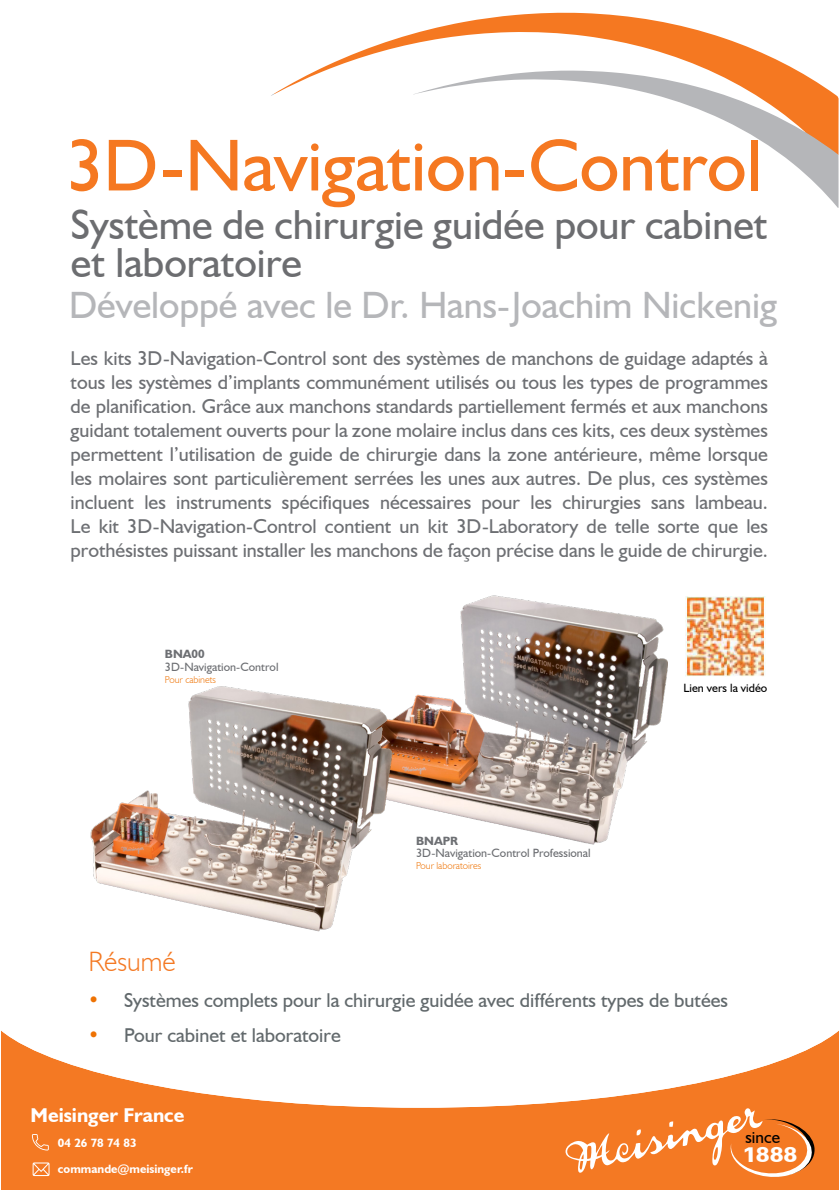
<style>
.page{position:relative;width:840px;height:1191px;background:#fff}
.page>*{position:absolute;margin:0;border:0;box-sizing:border-box;transform-origin:0 0}
.t1{font:74px "Humanist 521 BT";letter-spacing:-.005em;color:#f57821}
.t2{font:42px/38px "Humanist 521 BT";color:#6c6d70}
.t3{font:38px "Humanist 521 BT";color:#b5b6b9}
.t4{font:300 28px "Humanist 521 BT";color:#f47923}
.t5{font:700 21.4px "Humanist 521 BT";color:#fff;scale:1.19 1}
.t6{font:20px/24px "Humanist 521 BT";color:#6d6f73;text-align:justify}
.t7{font:20px "Humanist 521 BT";color:#62696c}
.t8{font:700 20px "Humanist 521 BT";color:#fff}
.t9{font:17.2px "Humanist 521 BT";letter-spacing:-.005em;color:#000}
.t10{font:12px "Humanist 521 BT";color:#6d6f73}
.t11{font:700 12px "Humanist 521 BT";color:#fff}
.t12{font:12px "Humanist 521 BT";color:#000}
.t13{font:700 12px "Humanist 521 BT";color:#6d6f73}
.t14{font:300 10px "Humanist 521 BT";color:#ee7203}
.s1{color:#ee7203}
</style>
<div class="page">
<div style="left:1px;top:1107px;width:837px;height:83px;background:#f47923"></div>
<svg style="left:1px;top:1031px;width:837px;height:76px"></svg>
<svg style="left:565px;top:1106px;width:254px;height:73px;background:#f3883d"></svg>
<svg style="left:274px;top:12px;width:522px;height:82px"></svg>
<svg style="left:418px;top:70px;width:420px;height:138px"></svg>
<svg style="left:32px;top:1134px;width:17px;height:16px"></svg>
<svg style="left:33px;top:1162px;width:16px;height:14px"></svg>
<img style="left:395px;top:595px;width:271px;height:250px">
<img style="left:90px;top:686px;width:305px;height:246px">
<img style="left:685px;top:597px;width:79px;height:79px">
<p class="t1" style="left:66px;top:120px;width:696px">3D-Navigation-Control</p>
<p class="t2" style="left:71px;top:205px;width:697px">Système de chirurgie guidée pour cabinet et laboratoire</p>
<p class="t3" style="left:69px;top:281px;width:709px">Développé avec le Dr. Hans-Joachim Nickenig</p>
<p class="t6" style="left:70px;top:346px;width:698px">Les kits 3D-Navigation-Control sont des systèmes de manchons de guidage adaptés à tous les systèmes d’implants communément utilisés ou tous les types de programmes de planification. Grâce aux manchons standards partiellement fermés et aux manchons guidant totalement ouverts pour la zone molaire inclus dans ces kits, ces deux systèmes permettent l’utilisation de guide de chirurgie dans la zone antérieure, même lorsque les molaires sont particulièrement serrées les unes aux autres. De plus, ces systèmes incluent les instruments spécifiques nécessaires pour les chirurgies sans lambeau.<br>Le kit 3D-Navigation-Control contient un kit 3D-Laboratory de telle sorte que les prothésistes puissant installer les manchons de façon précise dans le guide de chirurgie.</p>
<p class="t13" style="left:165px;top:647px;width:41px">BNA00</p>
<p class="t10" style="left:165px;top:659px;width:115px">3D-Navigation-Control</p>
<p class="t14" style="left:165px;top:673px;width:53px">Pour cabinets</p>
<p class="t4" style="left:88px;top:944px;width:89px">Résumé</p>
<p class="t13" style="left:416px;top:833px;width:43px">BNAPR</p>
<p class="t10" style="left:416px;top:845px;width:176px">3D-Navigation-Control Professional</p>
<p class="t14" style="left:416px;top:859px;width:67px">Pour laboratoires</p>
<p class="t12" style="left:683px;top:680px;width:85px">Lien vers la vidéo</p>
<p class="t7" style="left:88px;top:987px;width:641px"><span class="s1">•</span> Systèmes complets pour la chirurgie guidée avec différents types de butées</p>
<p class="t7" style="left:88px;top:1023px;width:254px"><span class="s1">•</span> Pour cabinet et laboratoire</p>
<p class="t8" style="left:30px;top:1103px;width:155px">Meisinger France</p>
<p class="t11" style="left:58px;top:1135px;width:80px">04 26 78 74 83</p>
<p class="t9" style="left:745px;top:1126px;width:36px">since</p>
<p class="t11" style="left:58px;top:1161px;width:136px">commande@meisinger.fr</p>
<p class="t5" style="left:741px;top:1141px;width:48px">1888</p>
</div>
